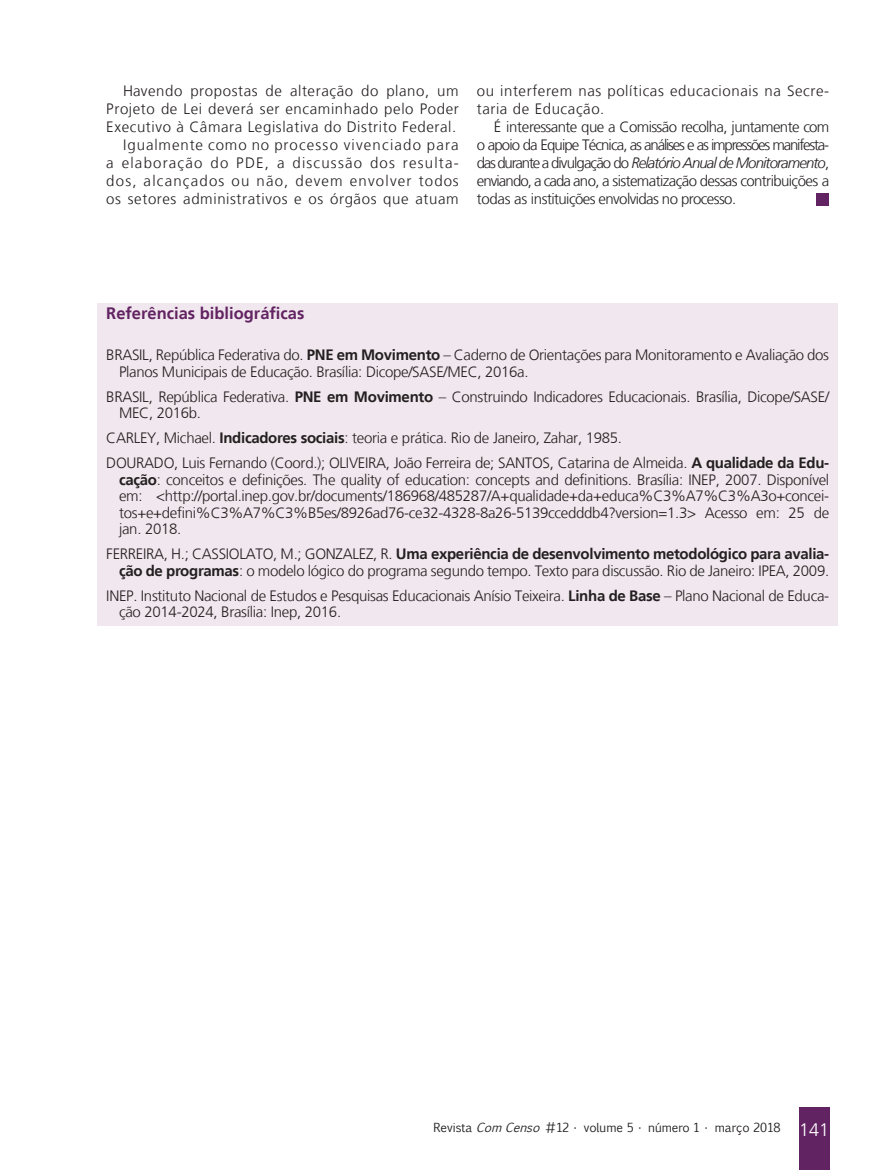
<style>
.page{position:relative;width:893px;height:1170px;background:#fff}
.page>*{position:absolute;margin:0;border:0;box-sizing:border-box;transform-origin:0 0}
.Subtítulo_ROXO_RELAT{font:700 16.5px "Frutiger LT";color:#622362}
.Referências__10{font:300 15px/16.5px "Frutiger LT";letter-spacing:-.02em;color:#231f20}
.Miolo__10{font:300 15px/18px "Frutiger LT";letter-spacing:.04em;color:#231f20;text-align:justify}
.t1{font:12px "Euphemia CAS";color:#231f20}
.s1{font-style:italic}
.s2{font-weight:700}
.s3{font-family:"Frutiger LT";font-weight:300;font-size:18px;color:#fff}
</style>
<div class="page">
<div style="left:97px;top:303px;width:741px;height:322px;background:#f1e7ee"></div>
<div style="left:816px;top:193px;width:13px;height:12px;background:#622362"></div>
<div style="left:799px;top:1107px;width:30px;height:62px;background:#622362"></div>
<p class="Miolo__10" style="left:106px;top:82px;width:354px;text-indent:17px">Havendo propostas de alteração do plano, um Projeto de Lei deverá ser encaminhado pelo Poder Executivo à Câmara Legislativa do Distrito Federal.</p>
<p class="Miolo__10" style="left:106px;top:136px;width:354px;text-indent:17px">Igualmente como no processo vivenciado para a elaboração do PDE, a discussão dos resulta&shy;dos, alcançados ou não, devem envolver todos os setores administrativos e os órgãos que atuam</p>
<p class="Miolo__10" style="left:477px;top:82px;width:354px">ou interferem nas políticas educacionais na Secre&shy;taria de Educação.</p>
<p class="Miolo__10" style="left:477px;top:118px;width:354px;text-indent:17px">É interessante que a Comissão recolha, juntamente com o apoio da Equipe Técnica, as análises e as impressões manifesta&shy;das durante a divulgação do <span class="s1">Relatório Anual de Monitoramento</span>, enviando, a cada ano, a sistematização dessas contribuições a todas as instituições envolvidas no processo.</p>
<p class="Subtítulo_ROXO_RELAT" style="left:106px;top:303px;width:200px">Referências bibliográficas</p>
<p class="Referências__10" style="left:119px;top:347px;width:712px;text-indent:-13px">BRASIL, República Federativa do. <span class="s2">PNE em Movimento</span> – Caderno de Orientações para Monitoramento e Avaliação dos<br>Planos Municipais de Educação. Brasília: Dicope/SASE/MEC, 2016a.</p>
<p class="Referências__10" style="left:119px;top:388px;width:712px;text-indent:-13px">BRASIL, República Federativa. <span class="s2">PNE em Movimento</span> – Construindo Indicadores Educacionais. Brasília, Dicope/SASE/<br>MEC, 2016b.</p>
<p class="Referências__10" style="left:106px;top:430px;width:517px">CARLEY, Michael. <span class="s2">Indicadores sociais</span>: teoria e prática. Rio de Janeiro, Zahar, 1985.</p>
<p class="Referências__10" style="left:119px;top:455px;width:712px;text-align:justify;text-indent:-13px">DOURADO, Luis Fernando (Coord.); OLIVEIRA, João Ferreira de; SANTOS, Catarina de Almeida. <span class="s2">A qualidade da Edu&shy;cação</span>: conceitos e definições. The quality of education: concepts and definitions. Brasília: INEP, 2007. Disponível em: &lt;http://portal.inep.gov.br/documents/186968/485287/A+qualidade+da+educa%C3%A7%C3%A3o+concei&shy;tos+e+defini%C3%A7%C3%B5es/8926ad76-ce32-4328-8a26-5139ccedddb4?version=1.3&gt; Acesso em: 25 de jan. 2018.</p>
<p class="Referências__10" style="left:106px;top:546px;width:724px;text-align:right">FERREIRA, H.; CASSIOLATO, M.; GONZALEZ, R. <span class="s2">Uma experiência de desenvolvimento metodológico para avalia&shy;ção de programas</span>: o modelo lógico do programa segundo tempo. Texto para discussão. Rio de Janeiro: IPEA, 2009.</p>
<p class="Referências__10" style="left:119px;top:587px;width:712px;text-indent:-13px">INEP. Instituto Nacional de Estudos e Pesquisas Educacionais Anísio Teixeira. <span class="s2">Linha de Base</span> – Plano Nacional de Educa&shy;ção 2014-2024, Brasília: Inep, 2016.</p>
<p class="t1" style="left:433px;top:1119px;width:397px">Revista <span class="s1">ComCenso</span> #12 • volume 5 • número 1 • março 2018 <span class="s3">141</span></p>
</div>
